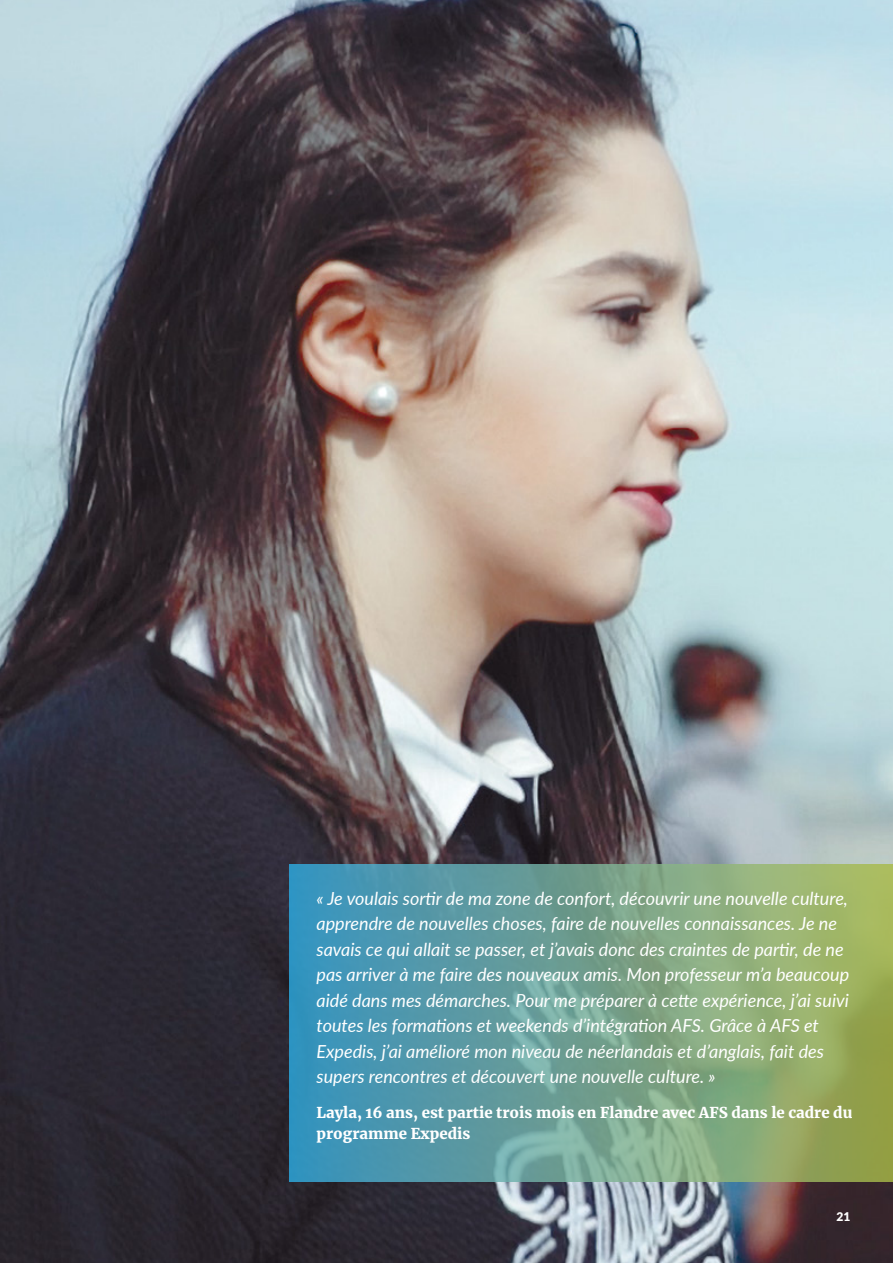
<style>
.page{position:relative;width:893px;height:1263px;background:#fff}
.page>*{position:absolute;margin:0;border:0;box-sizing:border-box;transform-origin:0 0}
.témoignage{font:italic 18px/25.5px "Lato";color:#fff}
.nom_témoignage{font:900 15px/21px "Merriweather";color:#fff}
.t1{font:900 12px "Lato";color:#fff}
</style>
<div class="page">
<img style="left:0;top:0;width:893px;height:1263px">
<svg style="left:289px;top:864px;width:604px;height:318px;background:#71a28f"></svg>
<p class="témoignage" style="left:316px;top:885px;width:534px">« Je voulais sortir de ma zone de confort, découvrir une nouvelle culture, apprendre de nouvelles choses, faire de nouvelles connaissances. Je ne savais ce qui allait se passer, et j’avais donc des craintes de partir, de ne pas arriver à me faire des nouveaux amis. Mon professeur m’a beaucoup aidé dans mes démarches. Pour me préparer à cette expérience, j’ai suivi toutes les formations et weekends d’intégration AFS. Grâce à AFS et Expedis, j’ai amélioré mon niveau de néerlandais et d’anglais, fait des supers rencontres et découvert une nouvelle culture. »</p>
<p class="nom_témoignage" style="left:316px;top:1101px;width:537px">Layla, 16 ans, est partie trois mois en Flandre avec AFS dans le cadre du programme Expedis</p>
<p class="t1" style="left:836px;top:1207px;width:15px">21</p>
</div>
